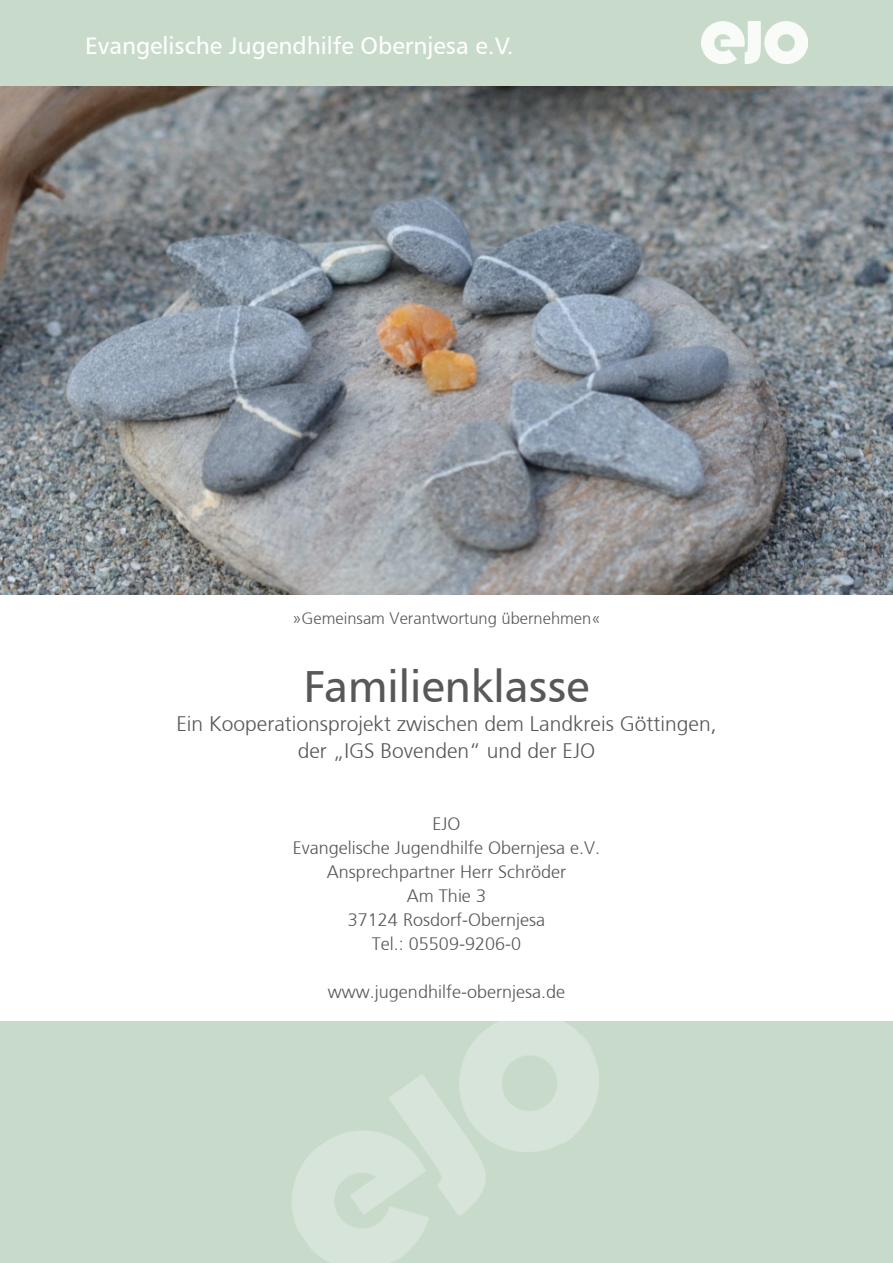
<style>
.page{position:relative;width:893px;height:1263px;background:#c8daca}
.page>*{position:absolute;margin:0;border:0;box-sizing:border-box;transform-origin:0 0}
.t1{font:45px "Frutiger";color:#57585a}
.t2{font:24px "Frutiger";color:#fff}
.t3{font:300 21px/27px "Frutiger";color:#57585a;text-align:center}
.t4{font:300 18px "Frutiger";color:#57585a}
.t5{font:300 16.5px "Frutiger";color:#57585a}
</style>
<div class="page">
<img style="left:265px;top:1020px;width:363px;height:243px">
<img style="left:0;top:86px;width:893px;height:509px">
<div style="left:0;top:595px;width:893px;height:425px;background:#fff"></div>
<img style="left:702px;top:21px;width:106px;height:43px">
<p class="t2" style="left:85px;top:31px;width:430px">Evangelische Jugendhilfe Obernjesa e.V.</p>
<p class="t5" style="left:292px;top:609px;width:310px">»Gemeinsam Verantwortung übernehmen«</p>
<p class="t1" style="left:304px;top:659px;width:287px">Familienklasse</p>
<p class="t3" style="left:176px;top:710px;width:542px">Ein Kooperationsprojekt zwischen dem Landkreis Göttingen, der „IGS Bovenden“ und der EJO</p>
<p class="t4" style="left:432px;top:813px;width:29px">EJO</p>
<p class="t4" style="left:293px;top:837px;width:309px">Evangelische Jugendhilfe Obernjesa e.V.</p>
<p class="t4" style="left:327px;top:861px;width:241px">Ansprechpartner Herr Schröder</p>
<p class="t4" style="left:407px;top:885px;width:81px">Am Thie 3</p>
<p class="t4" style="left:348px;top:909px;width:199px">37124 Rosdorf-Obernjesa</p>
<p class="t4" style="left:372px;top:933px;width:151px">Tel.: 05509-9206-0</p>
<p class="t4" style="left:328px;top:981px;width:239px">www.jugendhilfe-obernjesa.de</p>
</div>
